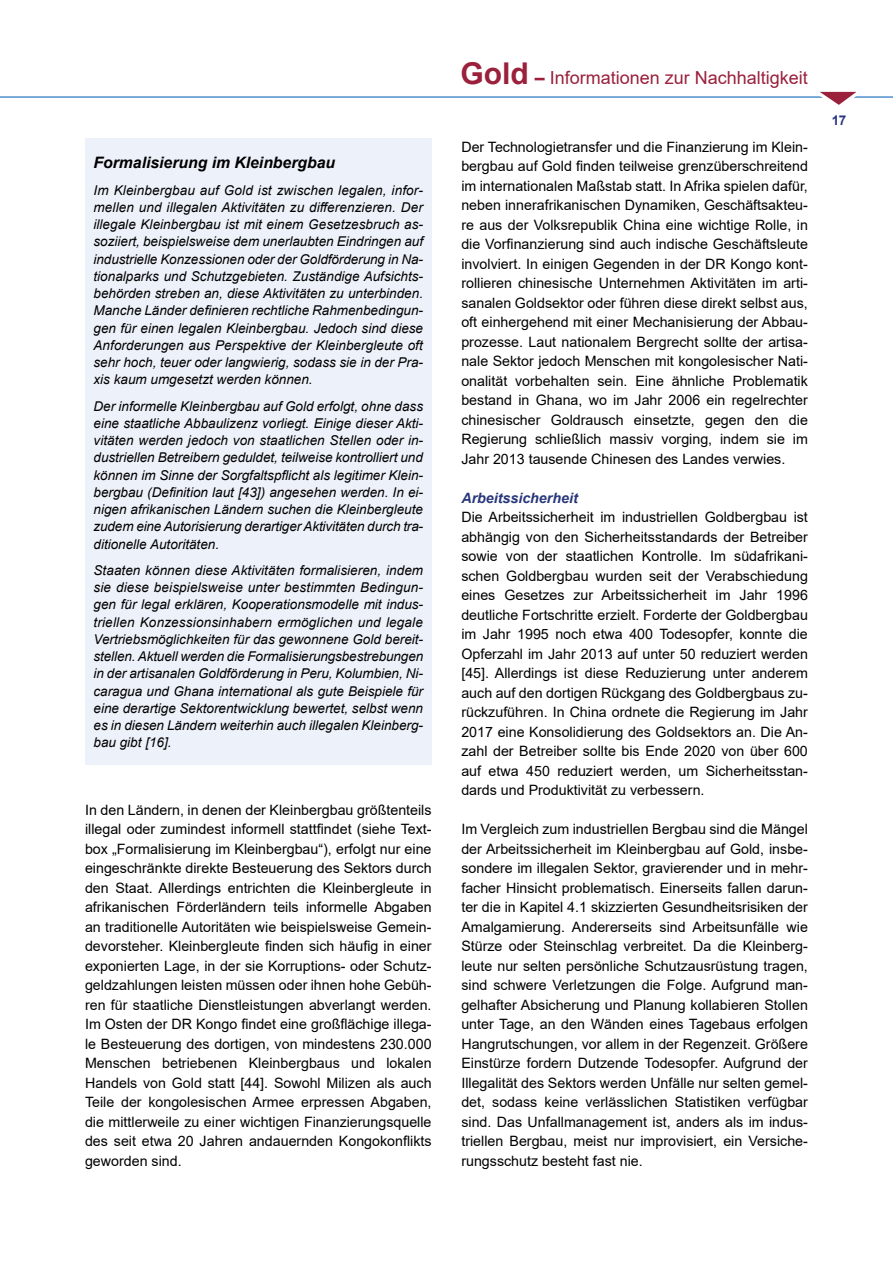
<style>
.page{position:relative;width:893px;height:1263px;background:#fff}
.page>*{position:absolute;margin:0;border:0;box-sizing:border-box;transform-origin:0 0}
.t1{font:18px "Arial";color:#9a203c}
.Textbox_NEU{font:italic 700 15.75px "Arial";color:#000}
.Fließtext{font:14.25px/19.5px "Arial";color:#000;text-align:justify}
.Überschrift_1_1_1{font:italic 700 14.25px "Arial";color:#28367b}
.t2{font:italic 13.5px/17.2px "Arial";color:#000;text-align:justify}
.t3{font:700 13.5px "Arial";color:#283583}
.s1{font-weight:700;font-size:30px}
.s2{font-weight:700}
</style>
<div class="page">
<hr style="left:0;top:96px;width:893px;height:2px;background:#4f8fcd">
<svg style="left:804px;top:91px;width:62px;height:14px"></svg>
<div style="left:85px;top:138px;width:347px;height:626px;background:#edf1fa"></div>
<h4 class="Textbox_NEU" style="left:94px;top:152px;width:243px">Formalisierung im Kleinbergbau</h4>
<p class="t2" style="left:94px;top:181px;width:331px">Im Kleinbergbau auf Gold ist zwischen legalen, infor&shy;mellen und illegalen Aktivitäten zu differenzieren. Der illegale Kleinbergbau ist mit einem Gesetzesbruch as&shy;soziiert, beispielsweise dem unerlaubten Eindringen auf industrielle Konzessionen oder der Goldförderung in Na&shy;tionalparks und Schutzgebieten. Zuständige Aufsichts&shy;behörden streben an, diese Aktivitäten zu unterbinden.<br>Manche Länder definieren rechtliche Rahmenbedingun&shy;gen für einen legalen Kleinbergbau. Jedoch sind diese Anforderungen aus Perspektive der Kleinbergleute oft sehr hoch, teuer oder langwierig, sodass sie in der Pra&shy;xis kaum umgesetzt werden können.</p>
<p class="t2" style="left:94px;top:397px;width:331px">Der informelle Kleinbergbau auf Gold erfolgt, ohne dass eine staatliche Abbaulizenz vorliegt. Einige dieser Akti&shy;vitäten werden jedoch von staatlichen Stellen oder in&shy;dustriellen Betreibern geduldet, teilweise kontrolliert und können im Sinne der Sorgfaltspflicht als legitimer Klein&shy;bergbau (Definition laut [43]) angesehen werden. In ei&shy;nigen afrikanischen Ländern suchen die Kleinbergleute zudem eine Autorisierung derartiger Aktivitäten durch tra&shy;ditionelle Autoritäten.</p>
<p class="t2" style="left:94px;top:562px;width:331px">Staaten können diese Aktivitäten formalisieren, indem sie diese beispielsweise unter bestimmten Bedingun&shy;gen für legal erklären, Kooperationsmodelle mit indus&shy;triellen Konzessionsinhabern ermöglichen und legale Vertriebsmöglichkeiten für das gewonnene Gold bereit&shy;stellen. Aktuell werden die Formalisierungsbestrebungen in der artisanalen Goldförderung in Peru, Kolumbien, Ni&shy;caragua und Ghana international als gute Beispiele für eine derartige Sektorentwicklung bewertet, selbst wenn es in diesen Ländern weiterhin auch illegalen Kleinberg&shy;bau gibt [16].</p>
<p class="Fließtext" style="left:85px;top:800px;width:348px">In den Ländern, in denen der Kleinbergbau größtenteils illegal oder zumindest informell stattfindet (siehe Text&shy;box „Formalisierung im Kleinbergbau“), erfolgt nur eine eingeschränkte direkte Besteuerung des Sektors durch den Staat. Allerdings entrichten die Kleinbergleute in afrikanischen Förderländern teils informelle Abgaben an traditionelle Autoritäten wie beispielsweise Gemein&shy;devorsteher. Kleinbergleute finden sich häufig in einer exponierten Lage, in der sie Korruptions- oder Schutz&shy;geldzahlungen leisten müssen oder ihnen hohe Gebüh&shy;ren für staatliche Dienstleistungen abverlangt werden.<br>Im Osten der DR Kongo findet eine großflächige illega&shy;le Besteuerung des dortigen, von mindestens 230.000<br>Menschen betriebenen Kleinbergbaus und lokalen Handels von Gold statt [44]. Sowohl Milizen als auch Teile der kongolesischen Armee erpressen Abgaben, die mittlerweile zu einer wichtigen Finanzierungsquelle des seit etwa 20 Jahren andauernden Kongokonflikts geworden sind.</p>
<p class="t1" style="left:461px;top:66px;width:349px"><span class="s1">Gold</span> <span class="s2">–</span> Informationen zur Nachhaltigkeit</p>
<p class="Fließtext" style="left:461px;top:137px;width:348px">Der Technologietransfer und die Finanzierung im Klein&shy;bergbau auf Gold finden teilweise grenzüberschreitend im internationalen Maßstab statt. In Afrika spielen dafür, neben innerafrikanischen Dynamiken, Geschäftsakteu&shy;re aus der Volksrepublik China eine wichtige Rolle, in die Vorfinanzierung sind auch indische Geschäftsleute involviert. In einigen Gegenden in der DR Kongo kont&shy;rollieren chinesische Unternehmen Aktivitäten im arti&shy;sanalen Goldsektor oder führen diese direkt selbst aus, oft einhergehend mit einer Mechanisierung der Abbau&shy;prozesse. Laut nationalem Bergrecht sollte der artisa&shy;nale Sektor jedoch Menschen mit kongolesischer Nati&shy;onalität vorbehalten sein. Eine ähnliche Problematik bestand in Ghana, wo im Jahr 2006 ein regelrechter chinesischer Goldrausch einsetzte, gegen den die Regierung schließlich massiv vorging, indem sie im Jahr 2013 tausende Chinesen des Landes verwies.</p>
<h4 class="Überschrift_1_1_1" style="left:461px;top:488px;width:118px">Arbeitssicherheit</h4>
<p class="Fließtext" style="left:461px;top:507px;width:348px">Die Arbeitssicherheit im industriellen Goldbergbau ist abhängig von den Sicherheitsstandards der Betreiber sowie von der staatlichen Kontrolle. Im südafrikani&shy;schen Goldbergbau wurden seit der Verabschiedung eines Gesetzes zur Arbeitssicherheit im Jahr 1996 deutliche Fortschritte erzielt. Forderte der Goldbergbau im Jahr 1995 noch etwa 400 Todesopfer, konnte die Opferzahl im Jahr 2013 auf unter 50 reduziert werden [45]. Allerdings ist diese Reduzierung unter anderem auch auf den dortigen Rückgang des Goldbergbaus zu&shy;rückzuführen. In China ordnete die Regierung im Jahr 2017 eine Konsolidierung des Goldsektors an. Die An&shy;zahl der Betreiber sollte bis Ende 2020 von über 600 auf etwa 450 reduziert werden, um Sicherheitsstan&shy;dards und Produktivität zu verbessern.</p>
<p class="Fließtext" style="left:461px;top:819px;width:348px">Im Vergleich zum industriellen Bergbau sind die Mängel der Arbeitssicherheit im Kleinbergbau auf Gold, insbe&shy;sondere im illegalen Sektor, gravierender und in mehr&shy;facher Hinsicht problematisch. Einerseits fallen darun&shy;ter die in Kapitel 4.1 skizzierten Gesundheitsrisiken der Amalgamierung. Andererseits sind Arbeitsunfälle wie Stürze oder Steinschlag verbreitet. Da die Kleinberg&shy;leute nur selten persönliche Schutzausrüstung tragen, sind schwere Verletzungen die Folge. Aufgrund man&shy;gelhafter Absicherung und Planung kollabieren Stollen unter Tage, an den Wänden eines Tagebaus erfolgen Hangrutschungen, vor allem in der Regenzeit. Größere Einstürze fordern Dutzende Todesopfer. Aufgrund der Illegalität des Sektors werden Unfälle nur selten gemel&shy;det, sodass keine verlässlichen Statistiken verfügbar sind. Das Unfallmanagement ist, anders als im indus&shy;triellen Bergbau, meist nur improvisiert, ein Versiche&shy;rungsschutz besteht fast nie.</p>
<p class="t3" style="left:832px;top:111px;width:16px">17</p>
</div>
